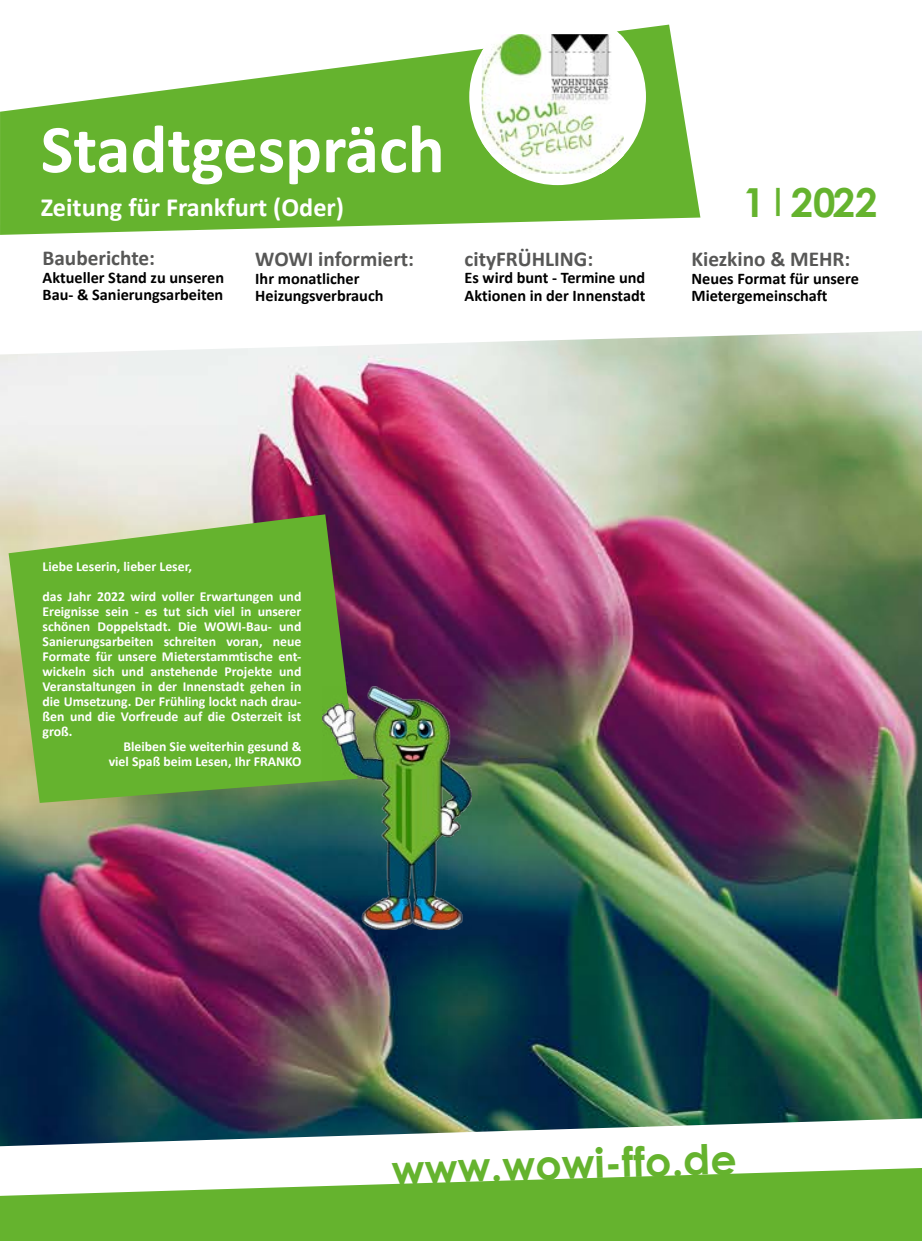
<style>
.page{position:relative;width:922px;height:1241px;background:#fff}
.page>*{position:absolute;margin:0;border:0;box-sizing:border-box;transform-origin:0 0}
.t1{font:700 68.75px "Calibri";color:#fff}
.t2{font:700 41.25px "Century Gothic";color:#65b32e}
.t3{font:700 40px "Century Gothic";color:#65b32e}
.t4{font:700 26.25px "Calibri";color:#fff}
.MarginalText_neu{font:700 21.25px "Calibri";color:#575756}
.Fließtext_neu{font:700 21.25px "Calibri";color:#575756}
.MarginalText_neu-2{font:700 16.25px/17.5px "Calibri";color:#000}
.Fließtext_neu-2{font:700 16.25px/17.5px "Calibri";color:#000}
.Fließtext_neu-3{font:700 13.75px/15px "Calibri";color:#fff;text-align:justify}
</style>
<div class="page">
<img style="left:0;top:354px;width:921px;height:764px">
<svg style="left:0;top:25px;width:700px;height:187px;fill:#65b32e"></svg>
<svg style="left:0;top:212px;width:921px;height:142px"></svg>
<div style="left:469px;top:8px;width:176px;height:177px;background:#fff;border-radius:50%"></div>
<img style="left:481px;top:34px;width:142px;height:139px">
<svg style="left:0;top:1118px;width:921px;height:29px"></svg>
<svg style="left:0;top:1168px;width:921px;height:72px;fill:#65b32e"></svg>
<svg style="left:9px;top:514px;width:348px;height:288px;fill:#65b32e"></svg>
<img style="left:322px;top:686px;width:150px;height:243px">
<p class="t1" style="left:41px;top:101px;width:405px">Stadtgespräch</p>
<p class="t4" style="left:41px;top:189px;width:305px">Zeitung für Frankfurt (Oder)</p>
<p class="Fließtext_neu" style="left:43px;top:243px;width:114px">Bauberichte:</p>
<p class="Fließtext_neu-2" style="left:43px;top:268px;width:183px">Aktueller Stand zu unseren<br>Bau- &amp; Sanierungsarbeiten</p>
<p class="Fließtext_neu" style="left:255px;top:244px;width:160px">WOWI informiert:</p>
<p class="Fließtext_neu-2" style="left:255px;top:269px;width:106px">Ihr monatlicher</p>
<p class="Fließtext_neu-2" style="left:255px;top:287px;width:130px">Heizungsverbrauch</p>
<p class="MarginalText_neu" style="left:464px;top:244px;width:130px">cityFRÜHLING:</p>
<p class="MarginalText_neu-2" style="left:464px;top:269px;width:182px">Es wird bunt - Termine und<br>Aktionen in der Innenstadt</p>
<p class="t3" style="left:742px;top:172px;width:136px">1 <sup>|</sup> 2022</p>
<p class="MarginalText_neu" style="left:691px;top:244px;width:160px">Kiezkino &amp; MEHR:</p>
<p class="MarginalText_neu-2" style="left:691px;top:269px;width:169px">Neues Format für unsere</p>
<p class="MarginalText_neu-2" style="left:691px;top:287px;width:137px">Mietergemeinschaft</p>
<p class="Fließtext_neu-3" style="left:43px;top:558px;width:151px">Liebe Leserin, lieber Leser,</p>
<p class="Fließtext_neu-3" style="left:43px;top:588px;width:260px">das Jahr 2022 wird voller Erwartungen und Ereignisse sein - es tut sich viel in unserer schönen Doppelstadt. Die WOWI-Bau- und Sanierungsarbeiten schreiten voran, neue Formate für unsere Mieterstammtische ent&shy;wickeln sich und anstehende Projekte und Veranstaltungen in der Innenstadt gehen in die Umsetzung. Der Frühling lockt nach drau&shy;ßen und die Vorfreude auf die Osterzeit ist groß.</p>
<p class="Fließtext_neu-3" style="left:123px;top:738px;width:179px">Bleiben Sie weiterhin gesund &amp;</p>
<p class="Fließtext_neu-3" style="left:109px;top:753px;width:194px">viel Spaß beim Lesen, Ihr FRANKO</p>
<p class="t2" style="left:390px;top:1138px;width:346px;rotate:-2deg">www.wowi-ffo.de</p>
</div>
